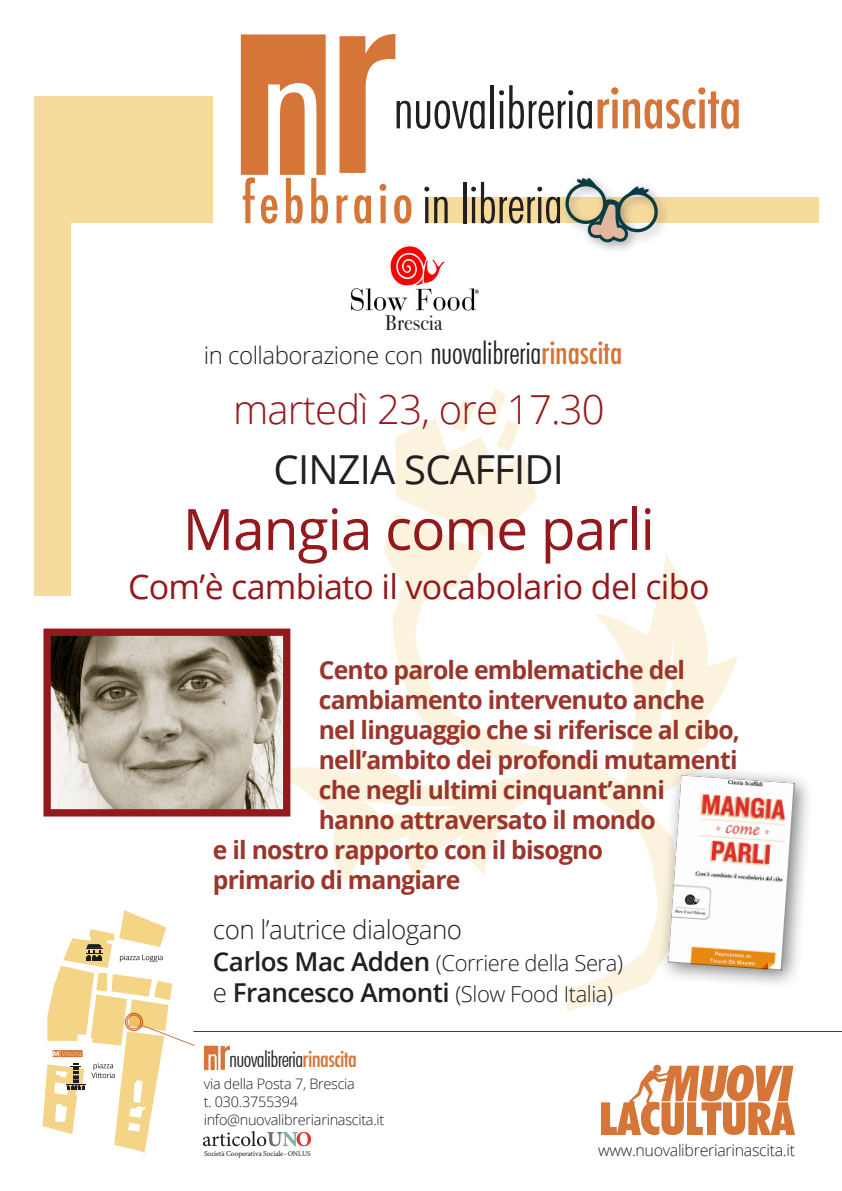
<style>
.page{position:relative;width:842px;height:1191px;background:#fff}
.page>*{position:absolute;margin:0;border:0;box-sizing:border-box;transform-origin:0 0}
.t1{font:300 condensed 57px "Futura BT";letter-spacing:-.01em;color:#231f20}
.Paragrafo_elenco{font:57px "Open Sans";letter-spacing:-.02em;color:#94191d}
.t2{font:300 condensed 54.5px "Futura BT";letter-spacing:-.01em;color:#231f20}
.Paragrafo_elenco-2{font:300 40px "Open Sans";letter-spacing:-.02em;color:#94191d}
.Paragrafo_elenco-3{font:40px "Open Sans";letter-spacing:-.02em;color:#231f20}
.Paragrafo_elenco-4{font:34px "Open Sans";letter-spacing:-.02em;color:#94191d}
.t3{font:300 condensed 31.4px "Futura BT";letter-spacing:-.01em;color:#231f20}
.Paragrafo_elenco-5{font:300 26px "Open Sans";letter-spacing:-.02em;color:#231f20}
.t4{font:700 25px "Open Sans";letter-spacing:-.03em;color:#9b362c}
.Paragrafo_elenco-6{font:300 24px "Open Sans";letter-spacing:-.02em;color:#231f20}
.t5{font:300 condensed 22.4px "Futura BT";letter-spacing:-.03em;color:#231f20}
.Paragrafo_elenco-7{font:300 22px "Open Sans";letter-spacing:-.02em;color:#231f20}
.t6{font:21.7px "Bodoni Svty Two ITCTT";color:#231f20;scale:.95 1}
.t7{font:300 16px "Open Sans";letter-spacing:-.02em;color:#231f20}
.t8{font:300 14.5px "Open Sans";letter-spacing:-.02em;color:#231f20}
.t9{font:7.8px "Crimson Text";letter-spacing:-.02em;color:#231f20}
.t10{font:500 condensed 6.6px "Limerick";color:#fff;scale:1.43 1}
.s1{font-family:"Futura";font-weight:500;color:#d57537}
.s2{font-weight:600;font-size:26px}
.s3{font-size:26px}
.s4{font-size:7.5px}
</style>
<div class="page">
<div style="left:426px;top:197px;width:393px;height:26px;background:#f7db9c"></div>
<div style="left:34px;top:96px;width:179px;height:127px;background:#f7db9c"></div>
<hr style="left:193px;top:1031px;width:649px;height:1px;background:#94191d">
<svg style="left:601px;top:1064px;width:194px;height:71px"></svg>
<div style="left:34px;top:157px;width:37px;height:438px;background:#f7db9c"></div>
<svg style="left:204px;top:1045px;width:26px;height:25px"></svg>
<img style="left:204px;top:1131px;width:106px;height:16px">
<svg style="left:43px;top:910px;width:152px;height:243px"></svg>
<svg style="left:126px;top:1014px;width:16px;height:15px"></svg>
<div style="left:125px;top:1012px;width:18px;height:19px;border:1px solid #d57537;border-radius:50%"></div>
<div style="left:127px;top:1015px;width:14px;height:14px;border:1px solid #d57537;border-radius:50%"></div>
<svg style="left:241px;top:34px;width:85px;height:141px"></svg>
<svg style="left:339px;top:34px;width:56px;height:139px"></svg>
<svg style="left:43px;top:628px;width:177px;height:189px;background:#a79285"></svg>
<div style="left:560px;top:173px;width:110px;height:82px;background:#231f20;opacity:.35"></div>
<svg style="left:563px;top:177px;width:97px;height:68px"></svg>
<img style="left:350px;top:246px;width:129px;height:65px">
<svg style="left:220px;top:628px;width:588px;height:356px"></svg>
<p class="t10" style="left:53px;top:1049px;width:6px">M</p>
<p class="t1" style="left:393px;top:73px;width:350px">nuovalibreria<span class="s1">rinascita</span></p>
<p class="t2" style="left:242px;top:171px;width:323px"><span class="s1">febbraio</span>in libreria</p>
<p class="t6" style="left:385px;top:304px;width:61px">Brescia</p>
<p class="t3" style="left:430px;top:334px;width:194px">nuovalibreria<span class="s1">rinascita</span></p>
<p class="Paragrafo_elenco-6" style="left:204px;top:339px;width:221px">in collaborazione con</p>
<p class="Paragrafo_elenco-2" style="left:233px;top:381px;width:373px">martedì 23, ore 17.30</p>
<p class="Paragrafo_elenco-3" style="left:274px;top:442px;width:292px">CINZIA SCAFFIDI</p>
<p class="Paragrafo_elenco" style="left:183px;top:490px;width:474px">Mangia come parli</p>
<p class="Paragrafo_elenco-4" style="left:128px;top:563px;width:583px">Com’è cambiato il vocabolario del cibo</p>
<p class="t4" style="left:319px;top:652px;width:368px">Cento parole emblematiche del</p>
<p class="t4" style="left:319px;top:682px;width:388px">cambiamento intervenuto anche</p>
<p class="t4" style="left:319px;top:712px;width:423px">nel linguaggio che si riferisce al cibo,</p>
<p class="t4" style="left:319px;top:742px;width:420px">nell’ambito dei profondi mutamenti</p>
<p class="t4" style="left:319px;top:772px;width:348px">che negli ultimi cinquant’anni</p>
<p class="t4" style="left:319px;top:802px;width:338px">hanno attraversato il mondo</p>
<p class="t4" style="left:213px;top:832px;width:392px">e il nostro rapporto con il bisogno</p>
<p class="t4" style="left:213px;top:862px;width:249px">primario di mangiare</p>
<p class="Paragrafo_elenco-5" style="left:213px;top:912px;width:251px">con l’autrice dialogano</p>
<p class="Paragrafo_elenco-7" style="left:213px;top:947px;width:412px"><span class="s2">Carlos Mac Adden</span> (Corriere della Sera)</p>
<p class="Paragrafo_elenco-7" style="left:213px;top:978px;width:402px"><span class="s3">e</span> <span class="s2">Francesco Amonti</span> (Slow Food Italia)</p>
<p class="t5" style="left:229px;top:1045px;width:129px">nuovalibreria<span class="s1">rinascita</span></p>
<p class="t8" style="left:204px;top:1073px;width:153px">via della Posta 7, Brescia</p>
<p class="t8" style="left:204px;top:1091px;width:96px">t. 030.3755394</p>
<p class="t8" style="left:204px;top:1109px;width:182px">info@nuovalibreriarinascita.it</p>
<p class="t9" style="left:204px;top:1148px;width:108px">Società Cooperativa Sociale-<span class="s4">ONLUS</span></p>
<p class="t7" style="left:598px;top:1139px;width:198px">www.nuovalibreriarinascita.it</p>
</div>
